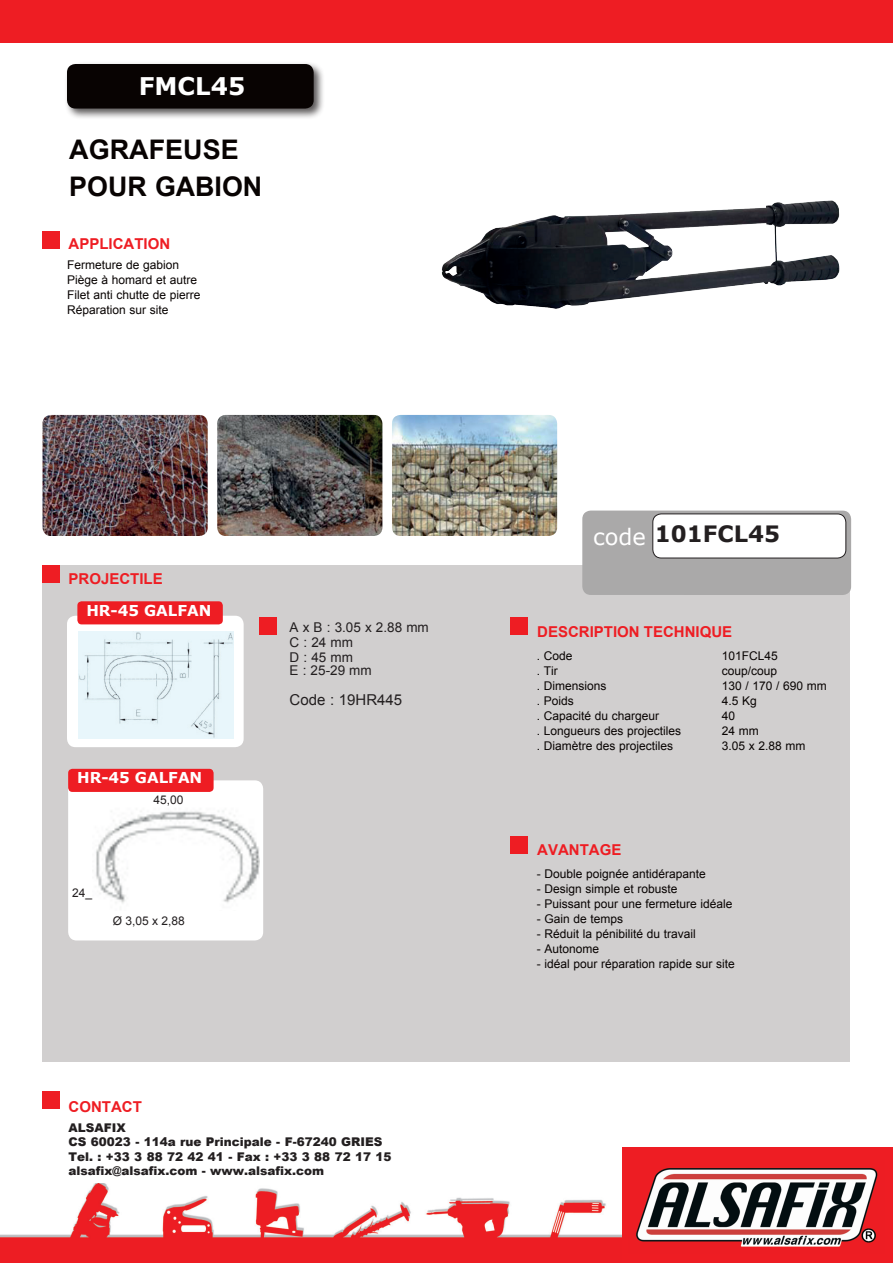
<style>
.page{position:relative;width:893px;height:1263px;background:#fff}
.page>*{position:absolute;margin:0;border:0;box-sizing:border-box;transform-origin:0 0}
.t1{font:700 27px/37.3px "Arial";color:#080302}
.t2{font:700 24.3px "Verdana";color:#fff}
.t3{font:700 22.5px "Verdana";color:#231f20}
.t4{font:700 15px "Arial";color:#ee1d23}
.t5{font:700 15px "Verdana";color:#fff}
.t6{font:15px "Arial";color:#231f20}
.t7{font:13.5px/15px "Arial";color:#231f20}
.t8{font:12px/15px "Arial";color:#080302}
.t9{font:900 12px/14.4px "Arial";color:#231f20}
.t10{font:12px "Arial";color:#231f20}
.s1{font-weight:400;color:#fff}
</style>
<div class="page">
<img style="left:441px;top:200px;width:399px;height:109px">
<div style="left:43px;top:566px;width:807px;height:496px;background:#d1cfcf"></div>
<div style="left:0;top:0;width:893px;height:43px;background:#ee1d23"></div>
<img style="left:0;top:1183px;width:622px;height:80px">
<div style="left:622px;top:1148px;width:271px;height:115px;background:#ee1d23"></div>
<img style="left:636px;top:1168px;width:242px;height:79px">
<div style="left:64px;top:61px;width:261px;height:59px;background:#231f20;opacity:.75"></div>
<div style="left:67px;top:64px;width:247px;height:45px;background:#080302;border-radius:9px"></div>
<img style="left:43px;top:415px;width:165px;height:121px">
<img style="left:217px;top:415px;width:165px;height:121px">
<img style="left:392px;top:415px;width:165px;height:121px">
<div style="left:582px;top:510px;width:269px;height:85px;background:#aaa9a9;border-radius:9px"></div>
<div style="left:653px;top:514px;width:193px;height:44px;background:#fff;border-radius:9px"></div>
<div style="left:652px;top:513px;width:194px;height:45px;border:1px solid #231f20;border-radius:9px"></div>
<div style="left:43px;top:232px;width:17px;height:17px;background:#ee1d23"></div>
<div style="left:259px;top:618px;width:17px;height:17px;background:#ee1d23"></div>
<div style="left:510px;top:618px;width:17px;height:17px;background:#ee1d23"></div>
<div style="left:43px;top:565px;width:17px;height:17px;background:#ee1d23"></div>
<div style="left:510px;top:837px;width:17px;height:17px;background:#ee1d23"></div>
<div style="left:43px;top:1092px;width:17px;height:17px;background:#ee1d23"></div>
<div style="left:67px;top:616px;width:177px;height:131px;background:#fff;border-radius:9px"></div>
<img style="left:79px;top:631px;width:155px;height:107px">
<div style="left:77px;top:601px;width:146px;height:23px;background:#ee1d23;border-radius:4px"></div>
<div style="left:68px;top:780px;width:195px;height:160px;background:#fff;border-radius:9px"></div>
<img style="left:96px;top:811px;width:163px;height:92px">
<div style="left:68px;top:769px;width:146px;height:23px;background:#ee1d23;border-radius:4px"></div>
<h2 class="t2" style="left:139px;top:68px;width:108px">FMCL45</h2>
<h1 class="t1" style="left:69px;top:131px;width:195px">AGRAFEUSE<br>POUR GABION</h1>
<p class="t4" style="left:69px;top:234px;width:103px">APPLICATION</p>
<p class="t8" style="left:67px;top:258px;width:135px">Fermeture de gabion<br>Piège à homard et autre<br>Filet anti chutte de pierre<br>Réparation sur site</p>
<p class="t4" style="left:69px;top:569px;width:96px">PROJECTILE</p>
<p class="t5" style="left:86px;top:600px;width:127px">HR-45 GALFAN</p>
<p class="t5" style="left:77px;top:767px;width:127px">HR-45 GALFAN</p>
<p class="t10" style="left:153px;top:792px;width:32px">45,00</p>
<p class="t10" style="left:72px;top:885px;width:22px">24_</p>
<p class="t10" style="left:113px;top:913px;width:74px">Ø 3,05 x 2,88</p>
<p class="t4" style="left:69px;top:1097px;width:75px">CONTACT</p>
<p class="t7" style="left:290px;top:619px;width:141px">A x B : 3.05 x 2.88 mm<br>C : 24 mm<br>D : 45 mm</p>
<p class="t7" style="left:290px;top:663px;width:84px">E : 25-29 mm</p>
<p class="t6" style="left:290px;top:690px;width:114px">Code : 19HR445</p>
<p class="t9" style="left:69px;top:1120px;width:325px">ALSAFIX<br>CS 60023 - 114a rue Principale - F-67240 GRIES Tel. : +33 3 88 72 42 41 - Fax : +33 3 88 72 17 15 alsafix@alsafix.com - www.alsafix.com</p>
<h3 class="t3" style="left:593px;top:518px;width:188px"><span class="s1">code</span> 101FCL45</h3>
<p class="t4" style="left:537px;top:622px;width:197px">DESCRIPTION TECHNIQUE</p>
<p class="t8" style="left:537px;top:649px;width:37px">. Code</p>
<p class="t8" style="left:722px;top:649px;width:58px">101FCL45</p>
<p class="t8" style="left:537px;top:664px;width:22px">. Tir</p>
<p class="t8" style="left:722px;top:664px;width:57px">coup/coup</p>
<p class="t8" style="left:537px;top:679px;width:71px">. Dimensions</p>
<p class="t8" style="left:722px;top:679px;width:107px">130 / 170 / 690 mm</p>
<p class="t8" style="left:537px;top:694px;width:39px">. Poids</p>
<p class="t8" style="left:722px;top:694px;width:37px">4.5 Kg</p>
<p class="t8" style="left:537px;top:709px;width:124px">. Capacité du chargeur</p>
<p class="t8" style="left:722px;top:709px;width:15px">40</p>
<p class="t8" style="left:537px;top:724px;width:146px">. Longueurs des projectiles</p>
<p class="t8" style="left:722px;top:724px;width:39px">24 mm</p>
<p class="t8" style="left:537px;top:739px;width:138px">. Diamètre des projectiles</p>
<p class="t8" style="left:722px;top:739px;width:85px">3.05 x 2.88 mm</p>
<p class="t4" style="left:537px;top:840px;width:86px">AVANTAGE</p>
<p class="t8" style="left:537px;top:867px;width:171px">- Double poignée antidérapante</p>
<p class="t8" style="left:537px;top:882px;width:142px">- Design simple et robuste</p>
<p class="t8" style="left:537px;top:897px;width:197px">- Puissant pour une fermeture idéale</p>
<p class="t8" style="left:537px;top:912px;width:88px">- Gain de temps</p>
<p class="t8" style="left:537px;top:927px;width:161px">- Réduit la pénibilité du travail</p>
<p class="t8" style="left:537px;top:942px;width:64px">- Autonome</p>
<p class="t8" style="left:537px;top:957px;width:200px">- idéal pour réparation rapide sur site</p>
</div>
